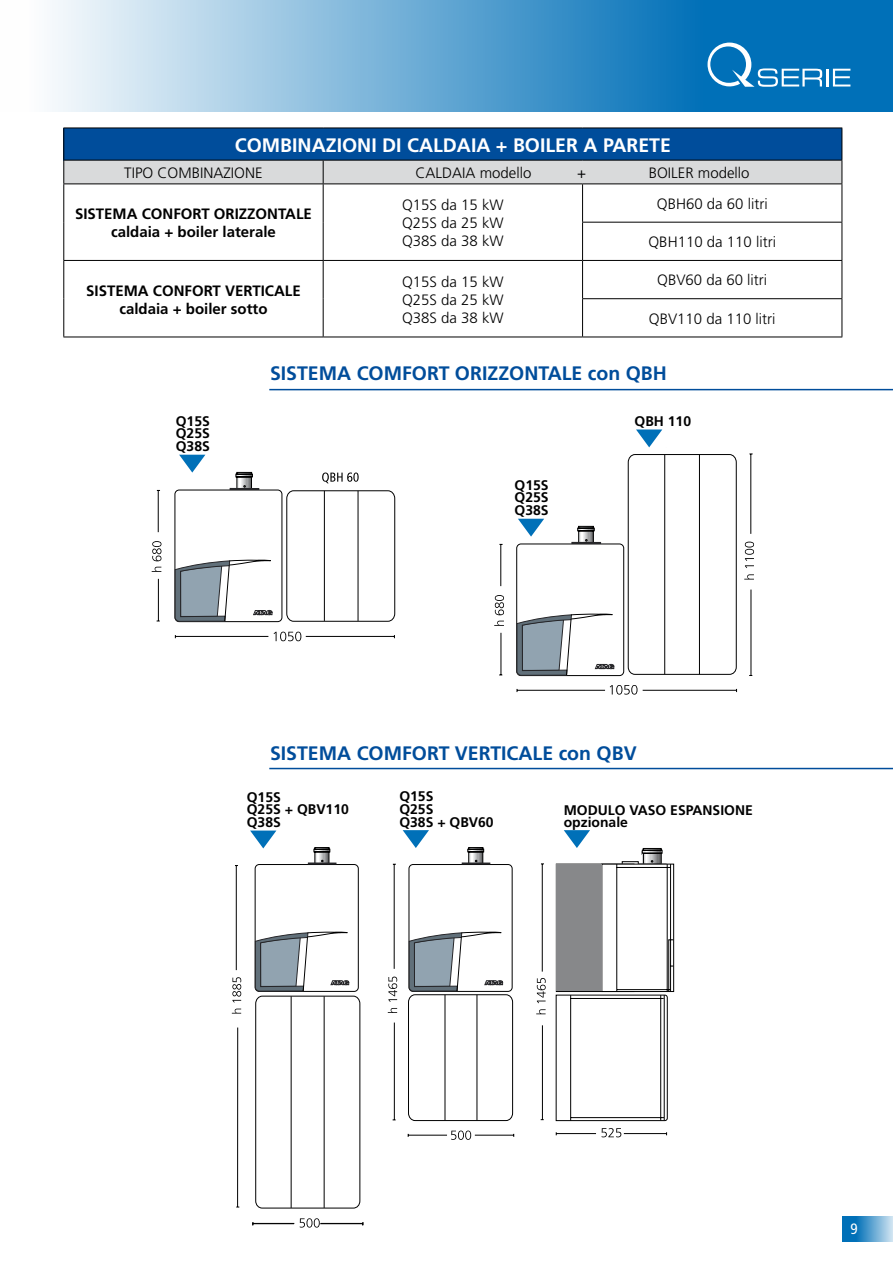
<style>
.page{position:relative;width:893px;height:1263px;background:#fff}
.page>*{position:absolute;margin:0;border:0;box-sizing:border-box;transform-origin:0 0}
.t1{font:700 19.5px "Frutiger";color:#004d9b}
.t2{font:700 19.5px "Frutiger";color:#fff}
.t3{font:300 15px/18px "Frutiger";color:#000;text-align:justify}
.t4{font:700 15px/18px "Frutiger";color:#000;text-align:center}
.t5{font:condensed 15px "Frutiger";color:#fff}
.t6{font:700 13.95px/12.8px "Frutiger";color:#000}
</style>
<div class="page">
<svg style="left:52px;top:0;width:841px;height:112px;background:#65a8d3"></svg>
<svg style="left:707px;top:42px;width:143px;height:45px;background:#2d89c4"></svg>
<hr style="left:269px;top:389px;width:624px;height:1px;background:#004d9b">
<hr style="left:269px;top:768px;width:624px;height:1px;background:#004d9b">
<div style="left:64px;top:128px;width:778px;height:32px;background:#004d9b"></div>
<svg style="left:64px;top:184px;width:778px;height:153px"></svg>
<hr style="left:63px;top:128px;width:260px;height:1px;background:#000">
<hr style="left:63px;top:128px;width:1px;height:32px;background:#000">
<hr style="left:323px;top:128px;width:260px;height:1px;background:#000">
<hr style="left:583px;top:128px;width:259px;height:1px;background:#000">
<hr style="left:842px;top:128px;width:1px;height:32px;background:#000">
<div style="left:63px;top:160px;width:780px;height:24px;background:#d9dadb"></div>
<hr style="left:63px;top:183px;width:260px;height:1px;background:#000">
<hr style="left:63px;top:184px;width:1px;height:38px;background:#000">
<hr style="left:323px;top:183px;width:260px;height:1px;background:#000">
<hr style="left:323px;top:184px;width:1px;height:38px;background:#000">
<hr style="left:583px;top:183px;width:259px;height:1px;background:#000">
<hr style="left:582px;top:184px;width:1px;height:38px;background:#000">
<hr style="left:842px;top:184px;width:1px;height:38px;background:#000">
<hr style="left:63px;top:222px;width:1px;height:38px;background:#000">
<hr style="left:323px;top:222px;width:1px;height:38px;background:#000">
<hr style="left:582px;top:222px;width:260px;height:1px;background:#000">
<hr style="left:582px;top:223px;width:1px;height:37px;background:#000">
<hr style="left:842px;top:223px;width:1px;height:37px;background:#000">
<hr style="left:63px;top:260px;width:260px;height:1px;background:#000">
<hr style="left:63px;top:261px;width:1px;height:38px;background:#000">
<hr style="left:323px;top:260px;width:260px;height:1px;background:#000">
<hr style="left:323px;top:261px;width:1px;height:38px;background:#000">
<hr style="left:583px;top:260px;width:259px;height:1px;background:#000">
<hr style="left:582px;top:261px;width:1px;height:37px;background:#000">
<hr style="left:842px;top:261px;width:1px;height:37px;background:#000">
<hr style="left:63px;top:299px;width:1px;height:38px;background:#000">
<hr style="left:323px;top:299px;width:1px;height:38px;background:#000">
<hr style="left:582px;top:298px;width:260px;height:1px;background:#000">
<hr style="left:582px;top:299px;width:1px;height:38px;background:#000">
<hr style="left:842px;top:299px;width:1px;height:38px;background:#000">
<hr style="left:63px;top:337px;width:260px;height:1px;background:#000">
<hr style="left:323px;top:337px;width:260px;height:1px;background:#000">
<hr style="left:583px;top:337px;width:259px;height:1px;background:#000">
<svg style="left:610px;top:685px;width:27px;height:10px"></svg>
<hr style="left:643px;top:690px;width:93px;height:1px;background:#000">
<hr style="left:517px;top:690px;width:88px;height:1px;background:#000">
<svg style="left:627px;top:454px;width:110px;height:221px"></svg>
<hr style="left:664px;top:455px;width:1px;height:219px;background:#000">
<hr style="left:699px;top:455px;width:1px;height:219px;background:#000">
<svg style="left:494px;top:621px;width:10px;height:5px"></svg>
<svg style="left:495px;top:595px;width:9px;height:20px"></svg>
<hr style="left:501px;top:544px;width:1px;height:42px;background:#000">
<hr style="left:501px;top:633px;width:1px;height:42px;background:#000">
<div style="left:516px;top:544px;width:108px;height:132px;border:1px solid #000;border-radius:4px"></div>
<svg style="left:572px;top:526px;width:29px;height:17px"></svg>
<svg style="left:517px;top:613px;width:97px;height:62px"></svg>
<svg style="left:744px;top:574px;width:10px;height:5px"></svg>
<svg style="left:745px;top:542px;width:9px;height:26px"></svg>
<hr style="left:751px;top:454px;width:1px;height:80px;background:#000">
<hr style="left:751px;top:589px;width:1px;height:86px;background:#000">
<svg style="left:274px;top:632px;width:27px;height:9px"></svg>
<hr style="left:306px;top:636px;width:88px;height:1px;background:#000">
<hr style="left:175px;top:636px;width:93px;height:1px;background:#000">
<div style="left:286px;top:490px;width:109px;height:132px;border:1px solid #000;border-radius:7px"></div>
<hr style="left:324px;top:491px;width:1px;height:130px;background:#000">
<hr style="left:358px;top:491px;width:1px;height:130px;background:#000">
<div style="left:175px;top:490px;width:107px;height:132px;border:1px solid #000;border-radius:4px"></div>
<svg style="left:230px;top:472px;width:23px;height:16px"></svg>
<div style="left:230px;top:488px;width:29px;height:2px;border:1px solid #262629"></div>
<svg style="left:175px;top:560px;width:97px;height:62px"></svg>
<svg style="left:322px;top:472px;width:37px;height:11px"></svg>
<svg style="left:152px;top:567px;width:9px;height:5px"></svg>
<svg style="left:152px;top:541px;width:9px;height:20px"></svg>
<hr style="left:158px;top:490px;width:1px;height:42px;background:#000">
<hr style="left:158px;top:579px;width:1px;height:42px;background:#000">
<svg style="left:179px;top:455px;width:26px;height:18px"></svg>
<svg style="left:518px;top:519px;width:26px;height:18px"></svg>
<svg style="left:602px;top:1128px;width:19px;height:9px"></svg>
<svg style="left:536px;top:1009px;width:10px;height:5px"></svg>
<svg style="left:537px;top:978px;width:9px;height:25px"></svg>
<hr style="left:624px;top:1133px;width:42px;height:1px;background:#000">
<hr style="left:556px;top:1133px;width:40px;height:1px;background:#000">
<hr style="left:542px;top:864px;width:1px;height:107px;background:#000">
<hr style="left:542px;top:1025px;width:1px;height:94px;background:#000">
<svg style="left:232px;top:1008px;width:9px;height:5px"></svg>
<svg style="left:232px;top:977px;width:9px;height:25px"></svg>
<svg style="left:300px;top:1218px;width:20px;height:9px"></svg>
<hr style="left:236px;top:866px;width:1px;height:104px;background:#000">
<hr style="left:237px;top:1027px;width:1px;height:180px;background:#000">
<hr style="left:320px;top:1223px;width:42px;height:1px;background:#000">
<hr style="left:253px;top:1223px;width:41px;height:1px;background:#000">
<svg style="left:388px;top:1008px;width:9px;height:5px"></svg>
<svg style="left:388px;top:976px;width:9px;height:26px"></svg>
<svg style="left:451px;top:1130px;width:20px;height:10px"></svg>
<hr style="left:394px;top:864px;width:1px;height:105px;background:#000">
<hr style="left:394px;top:1022px;width:1px;height:98px;background:#000">
<hr style="left:475px;top:1135px;width:39px;height:1px;background:#000">
<hr style="left:408px;top:1135px;width:39px;height:1px;background:#000">
<div style="left:408px;top:994px;width:105px;height:127px;border:1px solid #000;border-radius:7px"></div>
<hr style="left:445px;top:995px;width:1px;height:125px;background:#000">
<hr style="left:477px;top:995px;width:1px;height:125px;background:#000">
<div style="left:255px;top:864px;width:104px;height:128px;border:1px solid #000;border-radius:4px"></div>
<svg style="left:308px;top:847px;width:28px;height:17px"></svg>
<svg style="left:255px;top:932px;width:106px;height:277px"></svg>
<div style="left:409px;top:864px;width:103px;height:128px;border:1px solid #000;border-radius:4px"></div>
<svg style="left:462px;top:847px;width:28px;height:17px"></svg>
<svg style="left:409px;top:932px;width:94px;height:59px"></svg>
<svg style="left:250px;top:830px;width:26px;height:18px"></svg>
<svg style="left:403px;top:830px;width:26px;height:18px"></svg>
<svg style="left:555px;top:830px;width:119px;height:291px"></svg>
<svg style="left:636px;top:429px;width:27px;height:18px"></svg>
<svg style="left:842px;top:1216px;width:51px;height:26px"></svg>
<h1 class="t2" style="left:235px;top:133px;width:438px">COMBINAZIONI DI CALDAIA + BOILER A PARETE</h1>
<p class="t3" style="left:124px;top:164px;width:140px">TIPO COMBINAZIONE</p>
<p class="t3" style="left:415px;top:164px;width:117px">CALDAIA modello</p>
<p class="t3" style="left:577px;top:164px;width:10px">+</p>
<p class="t3" style="left:649px;top:164px;width:102px">BOILER modello</p>
<p class="t4" style="left:75px;top:205px;width:238px">SISTEMA CONFORT ORIZZONTALE caldaia + boiler laterale</p>
<p class="t3" style="left:402px;top:196px;width:103px">Q15S da 15 kW Q25S da 25 kW Q38S da 38 kW</p>
<p class="t3" style="left:657px;top:195px;width:112px">QBH60 da 60 litri</p>
<p class="t3" style="left:648px;top:233px;width:129px">QBH110 da 110 litri</p>
<p class="t4" style="left:86px;top:281px;width:216px">SISTEMA CONFORT VERTICALE caldaia + boiler sotto</p>
<p class="t3" style="left:402px;top:272px;width:103px">Q15S da 15 kW Q25S da 25 kW Q38S da 38 kW</p>
<p class="t3" style="left:657px;top:271px;width:112px">QBV60 da 60 litri</p>
<p class="t3" style="left:649px;top:309px;width:128px">QBV110 da 110 litri</p>
<p class="t6" style="left:176px;top:414px;width:36px;text-align:justify">Q15S Q25S Q38S</p>
<h1 class="t1" style="left:270px;top:362px;width:398px">SISTEMA COMFORT ORIZZONTALE con QBH</h1>
<p class="t6" style="left:515px;top:478px;width:36px;text-align:justify">Q15S Q25S Q38S</p>
<p class="t6" style="left:635px;top:414px;width:58px">QBH 110</p>
<h1 class="t1" style="left:270px;top:741px;width:368px">SISTEMA COMFORT VERTICALE con QBV</h1>
<p class="t6" style="left:247px;top:790px;width:104px">Q15S<br>Q25S + QBV110<br>Q38S</p>
<p class="t6" style="left:399px;top:790px;width:96px">Q15S<br>Q25S<br>Q38S + QBV60</p>
<p class="t6" style="left:564px;top:803px;width:191px">MODULO VASO ESPANSIONE opzionale</p>
<p class="t5" style="left:850px;top:1220px;width:9px">9</p>
</div>
